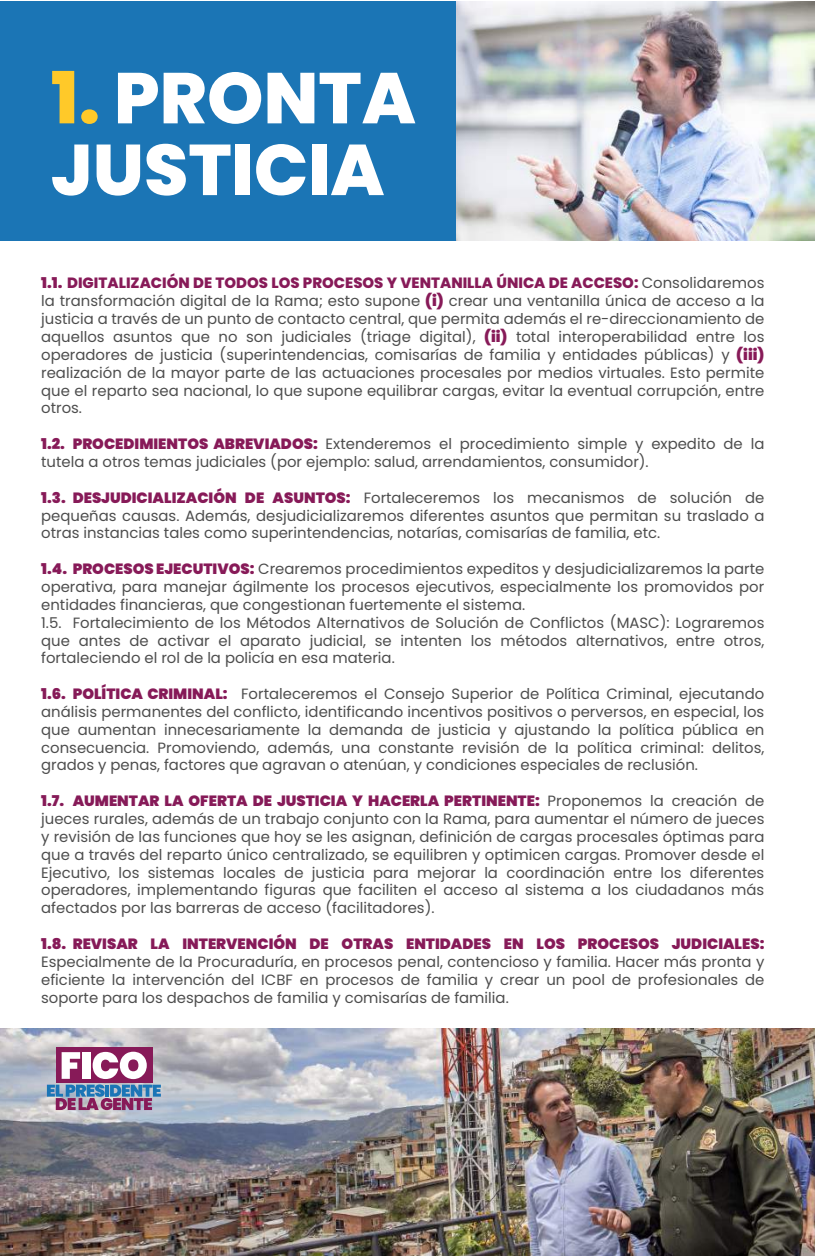
<style>
.page{position:relative;width:815px;height:1256px;background:#fff}
.page>*{position:absolute;margin:0;border:0;box-sizing:border-box;transform-origin:0 0}
.t1{font:800 71.75px/71.8px "Poppins";color:#fff}
.t2{font:14.88px/17.8px "Poppins";color:#4d4d4d;text-align:justify}
.t3{font:900 14.88px "Poppins";color:#861a58}
.s1{color:#ffc929}
.s2{font-weight:900;color:#871a58}
.s3{font-weight:800;color:#871a58}
.s4{font-weight:900;color:#861a58}
</style>
<div class="page">
<div style="left:0;top:1px;width:815px;height:239px;background:#1b75b5"></div>
<img style="left:0;top:1028px;width:815px;height:228px">
<img style="left:456px;top:1px;width:359px;height:239px">
<div style="left:56px;top:1047px;width:96px;height:35px;background:#871a58"></div>
<svg style="left:47px;top:1052px;width:114px;height:58px"></svg>
<h1 class="t1" style="left:51px;top:63px;width:366px"><span class="s1">1.</span> PRONTA<br>JUSTICIA</h1>
<p class="t2" style="left:41px;top:274px;width:725px"><span class="s2">1.1.</span> <span class="s3">DIGITALIZACIÓN DE TODOS LOS PROCESOS Y VENTANILLA ÚNICA DE ACCESO:</span> Consolidaremos la transformación digital de la Rama; esto supone <span class="s2">(i)</span> crear una ventanilla única de acceso a la justicia a través de un punto de contacto central, que permita además el re-direccionamiento de aquellos asuntos que no son judiciales (triage digital), <span class="s2">(ii)</span> total interoperabilidad entre los operadores de justicia (superintendencias, comisarías de familia y entidades públicas) y <span class="s2">(iii) </span>realización de la mayor parte de las actuaciones procesales por medios virtuales. Esto permite que el reparto sea nacional, lo que supone equilibrar cargas, evitar la eventual corrupción, entre otros.</p>
<p class="t2" style="left:41px;top:435px;width:724px"><span class="s2">1.2. PROCEDIMIENTOS ABREVIADOS:</span> Extenderemos el procedimiento simple y expedito de la tutela a otros temas judiciales (por ejemplo: salud, arrendamientos, consumidor).</p>
<p class="t2" style="left:41px;top:489px;width:725px"><span class="s2">1.3. DESJUDICIALIZACIÓN DE ASUNTOS:</span> Fortaleceremos los mecanismos de solución de pequeñas causas. Además, desjudicializaremos diferentes asuntos que permitan su traslado a otras instancias tales como superintendencias, notarías, comisarías de familia, etc.</p>
<p class="t2" style="left:41px;top:560px;width:725px;text-align:left"><span class="s2">1.4. PROCESOS EJECUTIVOS:</span> Crearemos procedimientos expeditos y desjudicializaremos la parte operativa, para manejar ágilmente los procesos ejecutivos, especialmente los promovidos por entidades financieras, que congestionan fuertemente el sistema.<br>1.5. Fortalecimiento de los Métodos Alternativos de Solución de Conflictos (MASC): Lograremos que antes de activar el aparato judicial, se intenten los métodos alternativos, entre otros, fortaleciendo el rol de la policía en esa materia.</p>
<p class="t2" style="left:41px;top:685px;width:725px"><span class="s4">1.6. POLÍTICA CRIMINAL:</span> Fortaleceremos el Consejo Superior de Política Criminal, ejecutando análisis permanentes del conflicto, identificando incentivos positivos o perversos, en especial, los que aumentan innecesariamente la demanda de justicia y ajustando la política pública en consecuencia. Promoviendo, además, una constante revisión de la política criminal: delitos, grados y penas, factores que agravan o atenúan, y condiciones especiales de reclusión.</p>
<p class="t2" style="left:41px;top:792px;width:725px"><span class="s4">1.7. AUMENTAR LA OFERTA DE JUSTICIA Y HACERLA PERTINENTE:</span> Proponemos la creación de jueces rurales, además de un trabajo conjunto con la Rama, para aumentar el número de jueces y revisión de las funciones que hoy se les asignan, definición de cargas procesales óptimas para que a través del reparto único centralizado, se equilibren y optimicen cargas. Promover desde el Ejecutivo, los sistemas locales de justicia para mejorar la coordinación entre los diferentes operadores, implementando figuras que faciliten el acceso al sistema a los ciudadanos más afectados por las barreras de acceso (facilitadores).</p>
<p class="t3" style="left:41px;top:935px;width:725px">1.8. REVISAR LA INTERVENCIÓN DE OTRAS ENTIDADES EN LOS PROCESOS JUDICIALES:</p>
<p class="t2" style="left:41px;top:953px;width:725px">Especialmente de la Procuraduría, en procesos penal, contencioso y familia. Hacer más pronta y eficiente la intervención del ICBF en procesos de familia y crear un pool de profesionales de soporte para los despachos de familia y comisarías de familia.</p>
</div>
